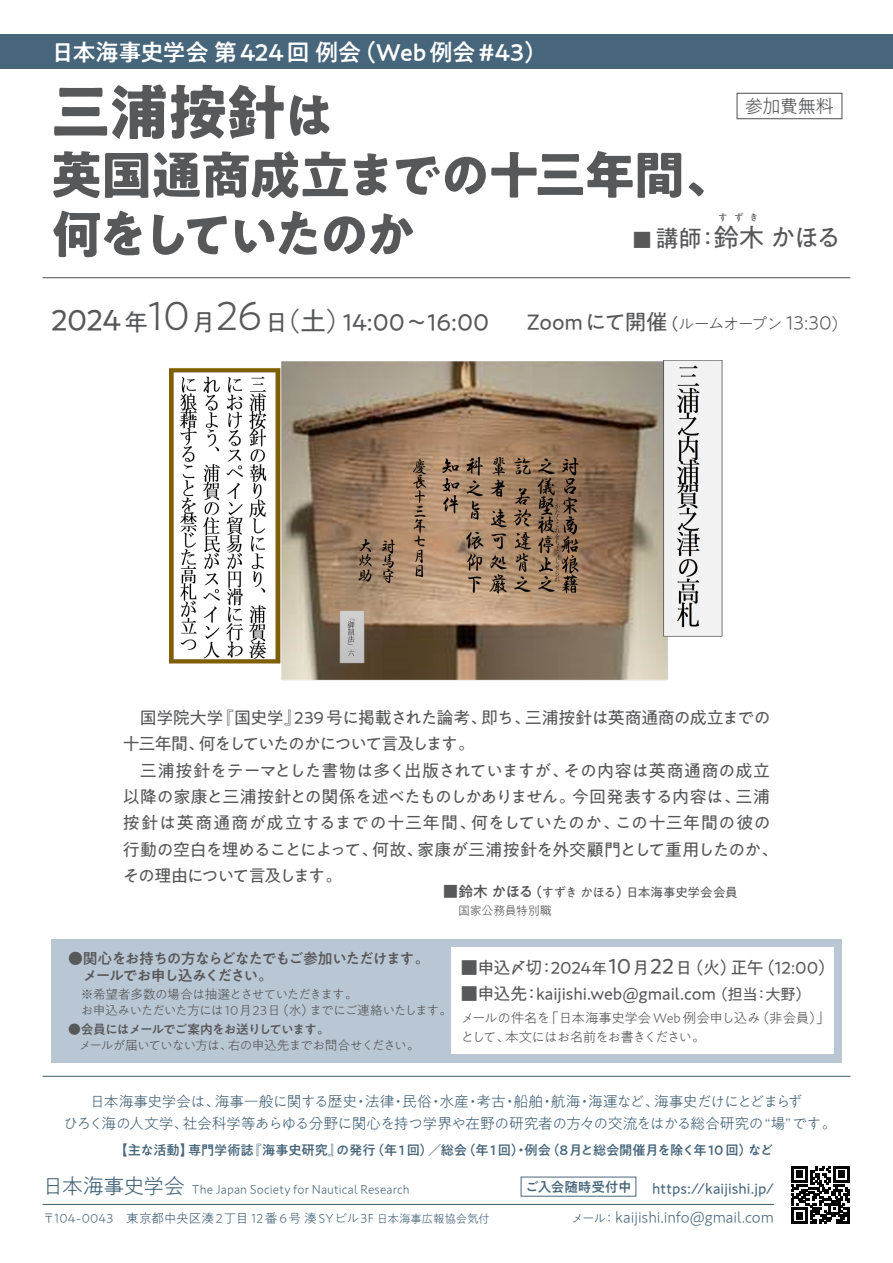
<style>
.page{position:relative;width:893px;height:1263px;background:#fff}
.page>*{position:absolute;margin:0;border:0;box-sizing:border-box;transform-origin:0 0}
.t1{font:700 59.55px "PA1 Gothic Std N";color:#57585a}
.t2{font:700 51px/59.6px "PA1 Gothic Std N";letter-spacing:-.08em;color:#57585a}
.t3{font:25.65px "PA1 Gothic Std N";color:#57585a}
.t4{font:23.7px "PA1 Gothic Std N";letter-spacing:-.02em;color:#57585a}
.t5{font:500 23.4px "PA1 Gothic Std N";letter-spacing:-.02em;color:#fff}
.t6{font:21.75px "PA1 Gothic Std N";letter-spacing:-.015em;color:#57585a}
.t7{font:300 21.3px "PA1 Gothic Std N";letter-spacing:-.045em;color:#48667b}
.t8{font:300 18.3px "PA1 Gothic Std N";letter-spacing:-.03em;color:#57585a}
.t9{font:16.95px/26.4px "PA1 Gothic Std N";letter-spacing:-.03em;color:#57585a}
.t10{font:16.95px/26.4px "PA1 Gothic Std N";letter-spacing:-.065em;color:#57585a}
.t11{font:16.95px "PA1 Gothic Std N";color:#57585a}
.t12{font:300 15.9px "PA1 Gothic Std N";color:#48667b}
.t13{font:300 14.85px/21.3px "PA1 Gothic Std N";letter-spacing:-.045em;color:#48667b;text-align:center}
.t14{font:500 14.85px/17px "PA1 Gothic Std N";letter-spacing:-.085em;color:#57585a}
.t15{font:14.85px "PA1 Gothic Std N";letter-spacing:.005em;color:#48667b}
.t16{font:300 13.65px/19.2px "PA1 Gothic Std N";letter-spacing:-.06em;color:#57585a}
.t17{font:500 13.65px "PA1 Gothic Std N";letter-spacing:-.01em;color:#48667b}
.t18{font:500 13.35px "PA1 Gothic Std N";letter-spacing:-.015em;color:#48667b}
.t19{font:300 12.75px/15.8px "PA1 Gothic Std N";letter-spacing:-.065em;color:#57585a}
.t20{font:300 12.75px "PA1 Gothic Std N";letter-spacing:.01em;color:#48667b}
.t21{font:500 12.75px "PA1 Gothic Std N";letter-spacing:-.075em;color:#57585a}
.t22{font:12.6px "PA1 Gothic Std N";letter-spacing:-.04em;color:#57585a}
.t23{font:300 11.85px "PA1 Gothic Std N";letter-spacing:-.015em;color:#57585a}
.t24{font:9.75px "PA1 Gothic Std N";color:#57585a}
.s1{font-size:51px}
.s2{font-size:18.75px}
.s3{font-size:23.4px}
.s4{font-size:29.7px}
.s5{font-weight:300;font-size:41.55px}
.s6{font-weight:300;font-size:26.1px}
.s7{font-size:26.1px}
.s8{font-size:16.35px}
.s9{font-weight:300;font-size:16.35px}
.s10{font-weight:300;font-size:19.5px}
.s11{font-weight:500;font-size:14.85px}
.s12{font-weight:500;font-size:13.35px}
.s13{font-size:15.3px}
.s14{font-size:21.3px}
.s15{font-size:11.55px}
.s16{font-size:12.75px}
</style>
<div class="page">
<hr style="left:43px;top:277px;width:807px;height:1px;background:#57585a">
<div style="left:0;top:34px;width:893px;height:34px;background:#48667b"></div>
<div style="left:51px;top:939px;width:791px;height:123px;background:#b9c6d3"></div>
<div style="left:451px;top:948px;width:382px;height:106px;background:#fff"></div>
<hr style="left:43px;top:1076px;width:807px;height:1px;background:#48667b">
<hr style="left:43px;top:1204px;width:731px;height:1px;background:#48667b">
<svg style="left:792px;top:1166px;width:58px;height:58px"></svg>
<hr style="left:836px;top:1221px;width:14px;height:3px;background:#030303">
<img style="left:169px;top:361px;width:554px;height:320px">
<div style="left:736px;top:93px;width:106px;height:26px;border:1px solid #57585a"></div>
<h3 class="t5" style="left:51px;top:38px;width:498px">日本海事史学会 第424回 例会（Web 例会 #43）</h3>
<h1 class="t1" style="left:51px;top:75px;width:285px">三浦按針<span class="s1">は</span></h1>
<h2 class="t2" style="left:51px;top:151px;width:687px">英国通商成立までの十三年間、何をしていたのか</h2>
<p class="t8" style="left:745px;top:96px;width:91px">参加費無料</p>
<p class="t24" style="left:718px;top:212px;width:42px">すずき</p>
<h3 class="t3" style="left:633px;top:223px;width:211px"><span class="s2">■</span> <span class="s3">講師：</span>鈴木 かほる</h3>
<h3 class="t4" style="left:51px;top:309px;width:440px"><span class="s4">2024</span> 年<span class="s5">10</span>月<span class="s5">26</span>日<span class="s6">（</span><span class="s7">土</span><span class="s6">）</span>14:00～16:00</h3>
<p class="t6" style="left:527px;top:309px;width:323px">Zoomにて開催<span class="s8">（</span><span class="s9">ルームオープン</span> <span class="s10">13:30</span><span class="s9">）</span></p>
<p class="t10" style="left:123px;top:706px;width:649px">　国学院大学『国史学』239 号に掲載された論考、即ち、三浦按針は英商通商の成立までの十三年間、何をしていたのかについて言及します。</p>
<p class="t9" style="left:123px;top:758px;width:657px;text-indent:17px">三浦按針をテーマとした書物は多く出版されていますが、その内容は英商通商の成立以降の家康と三浦按針との関係を述べたものしかありません。今回発表する内容は、三浦按針は英商通商が成立するまでの十三年間、何をしていたのか、この十三年間の彼の行動の空白を埋めることによって、何故、家康が三浦按針を外交顧門として重用したのか、その理由について言及します。</p>
<p class="t22" style="left:443px;top:884px;width:296px"><span class="s11">■鈴木 かほる</span><span class="s12">（</span>すずき かほる<span class="s12">）</span>日本海事史学会会員</p>
<p class="t23" style="left:458px;top:904px;width:95px">国家公務員特別職</p>
<p class="t14" style="left:68px;top:951px;width:363px">●関心をお持ちの方ならどなたでもご参加いただけます。　メールでお申し込みください。</p>
<p class="t19" style="left:68px;top:987px;width:386px">　※希望者多数の場合は抽選とさせていただきます。<br>　お申込みいただいた方には10月23日（水）までにご連絡いたします。</p>
<p class="t21" style="left:68px;top:1022px;width:263px">●会員にはメールでご案内をお送りしています。</p>
<p class="t19" style="left:79px;top:1038px;width:343px">メールが届いていない方は、右の申込先までお問合せください。</p>
<p class="t9" style="left:461px;top:956px;width:376px">■申込〆切：2024<span class="s13">年</span><span class="s14">10</span>月<span class="s14">22</span>日（火）正午（12:00）</p>
<p class="t11" style="left:461px;top:983px;width:352px">■申込先：kaijishi.web@gmail.com <span class="s13">（担当：大野）</span></p>
<p class="t16" style="left:461px;top:1009px;width:370px">メールの件名を「日本海事史学会 Web 例会申し込み（非会員）」として、本文にはお名前をお書きください。</p>
<p class="t13" style="left:64px;top:1092px;width:775px">日本海事史学会は、海事一般に関する歴史・法律・民俗・水産・考古・船舶・航海・海運など、海事史だけにとどまらず<br>ひろく海の人文学、社会科学等あらゆる分野に関心を持つ学界や在野の研究者の方々の交流をはかる総合研究の“場” です。</p>
<p class="t18" style="left:115px;top:1142px;width:660px">【主な活動】専門学術誌『海事史研究』の発行（年 1回）／総会（年 1回）・例会（8月と総会開催月を除く年 10 回）など</p>
<p class="t7" style="left:43px;top:1174px;width:144px">日本海事史学会</p>
<p class="t20" style="left:43px;top:1211px;width:449px">〒104-0043　東京都中央区湊 2丁目 12 番 6 号 湊 SYビル3F <span class="s15">日本海事広報協会気付</span></p>
<p class="t17" style="left:525px;top:1178px;width:108px">ご入会随時受付中</p>
<p class="t12" style="left:571px;top:1208px;width:204px"><span class="s16">メール：</span> kaijishi.info@gmail.com</p>
<p class="t20" style="left:192px;top:1182px;width:219px">The Japan Society for Nautical Research</p>
<p class="t15" style="left:652px;top:1179px;width:123px">https://kaijishi.jp/</p>
</div>
